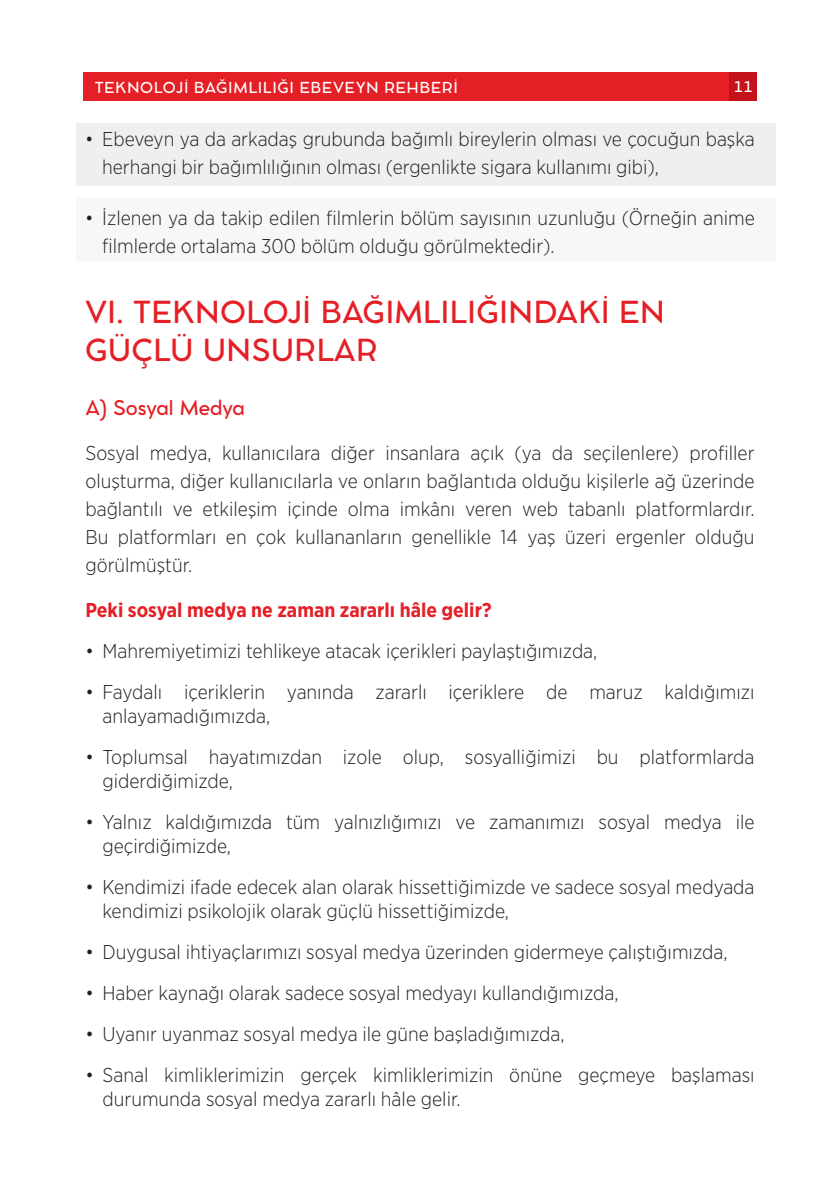
<style>
.page{position:relative;width:840px;height:1191px;background:#fff}
.page>*{position:absolute;margin:0;border:0;box-sizing:border-box;transform-origin:0 0}
.t1{font:500 30px/38px "Cocomat Pro";color:#e41f25}
.t2{font:300 20px/28px "Gotham Narrow";color:#231f20}
.t3{font:700 20px "Gotham Narrow";color:#e41f25}
.t4{font:500 20px "Cocomat Pro";color:#e41f25}
.t5{font:500 16px "Geogrotesque";color:#fff}
.t6{font:500 15px "Cocomat Pro";letter-spacing:.04em;color:#fff}
</style>
<div class="page">
<div style="left:77px;top:123px;width:698px;height:63px;background:#efeff0"></div>
<div style="left:77px;top:198px;width:698px;height:62px;background:#f7f7f8"></div>
<div style="left:83px;top:72px;width:673px;height:28px;background:#e41f25"></div>
<div style="left:729px;top:72px;width:27px;height:28px;background:#c4121a"></div>
<p class="t6" style="left:95px;top:79px;width:364px">TEKNOLOJİ BAĞIMLILIĞI EBEVEYN REHBERİ</p>
<p class="t5" style="left:733px;top:77px;width:20px">11</p>
<p class="t2" style="left:102px;top:126px;width:653px;text-indent:-17px">• Ebeveyn ya da arkadaş grubunda bağımlı bireylerin olması ve çocuğun başka herhangi bir bağımlılığının olması (ergenlikte sigara kullanımı gibi),</p>
<p class="t2" style="left:102px;top:204px;width:653px;text-indent:-17px">• İzlenen ya da takip edilen filmlerin bölüm sayısının uzunluğu (Örneğin anime filmlerde ortalama 300 bölüm olduğu görülmektedir).</p>
<h1 class="t1" style="left:85px;top:294px;width:581px">VI. TEKNOLOJİ BAĞIMLILIĞINDAKİ EN<br>GÜÇLÜ UNSURLAR</h1>
<p class="t4" style="left:85px;top:396px;width:161px">A) Sosyal Medya</p>
<p class="t2" style="left:85px;top:439px;width:670px;text-align:justify">Sosyal medya, kullanıcılara diğer insanlara açık (ya da seçilenlere) profiller oluşturma, diğer kullanıcılarla ve onların bağlantıda olduğu kişilerle ağ üzerinde bağlantılı ve etkileşim içinde olma imkânı veren web tabanlı platformlardır.<br>Bu platformları en çok kullananların genellikle 14 yaş üzeri ergenler olduğu görülmüştür.</p>
<p class="t3" style="left:85px;top:601px;width:407px">Peki sosyal medya ne zaman zararlı hâle gelir?</p>
<p class="t2" style="left:85px;top:637px;width:513px">• Mahremiyetimizi tehlikeye atacak içerikleri paylaştığımızda,</p>
<p class="t2" style="left:102px;top:680px;width:653px;line-height:24px;text-indent:-17px">• Faydalı içeriklerin yanında zararlı içeriklere de maruz kaldığımızı anlayamadığımızda,</p>
<p class="t2" style="left:102px;top:745px;width:653px;line-height:24px;text-indent:-17px">• Toplumsal hayatımızdan izole olup, sosyalliğimizi bu platformlarda giderdiğimizde,</p>
<p class="t2" style="left:102px;top:810px;width:653px;line-height:24px;text-indent:-17px">• Yalnız kaldığımızda tüm yalnızlığımızı ve zamanımızı sosyal medya ile geçirdiğimizde,</p>
<p class="t2" style="left:102px;top:875px;width:653px;line-height:24px;text-indent:-17px">• Kendimizi ifade edecek alan olarak hissettiğimizde ve sadece sosyal medyada kendimizi psikolojik olarak güçlü hissettiğimizde,</p>
<p class="t2" style="left:85px;top:938px;width:643px">• Duygusal ihtiyaçlarımızı sosyal medya üzerinden gidermeye çalıştığımızda,</p>
<p class="t2" style="left:85px;top:979px;width:534px">• Haber kaynağı olarak sadece sosyal medyayı kullandığımızda,</p>
<p class="t2" style="left:85px;top:1020px;width:480px">• Uyanır uyanmaz sosyal medya ile güne başladığımızda,</p>
<p class="t2" style="left:102px;top:1063px;width:653px;line-height:24px;text-indent:-17px">• Sanal kimliklerimizin gerçek kimliklerimizin önüne geçmeye başlaması durumunda sosyal medya zararlı hâle gelir.</p>
</div>
